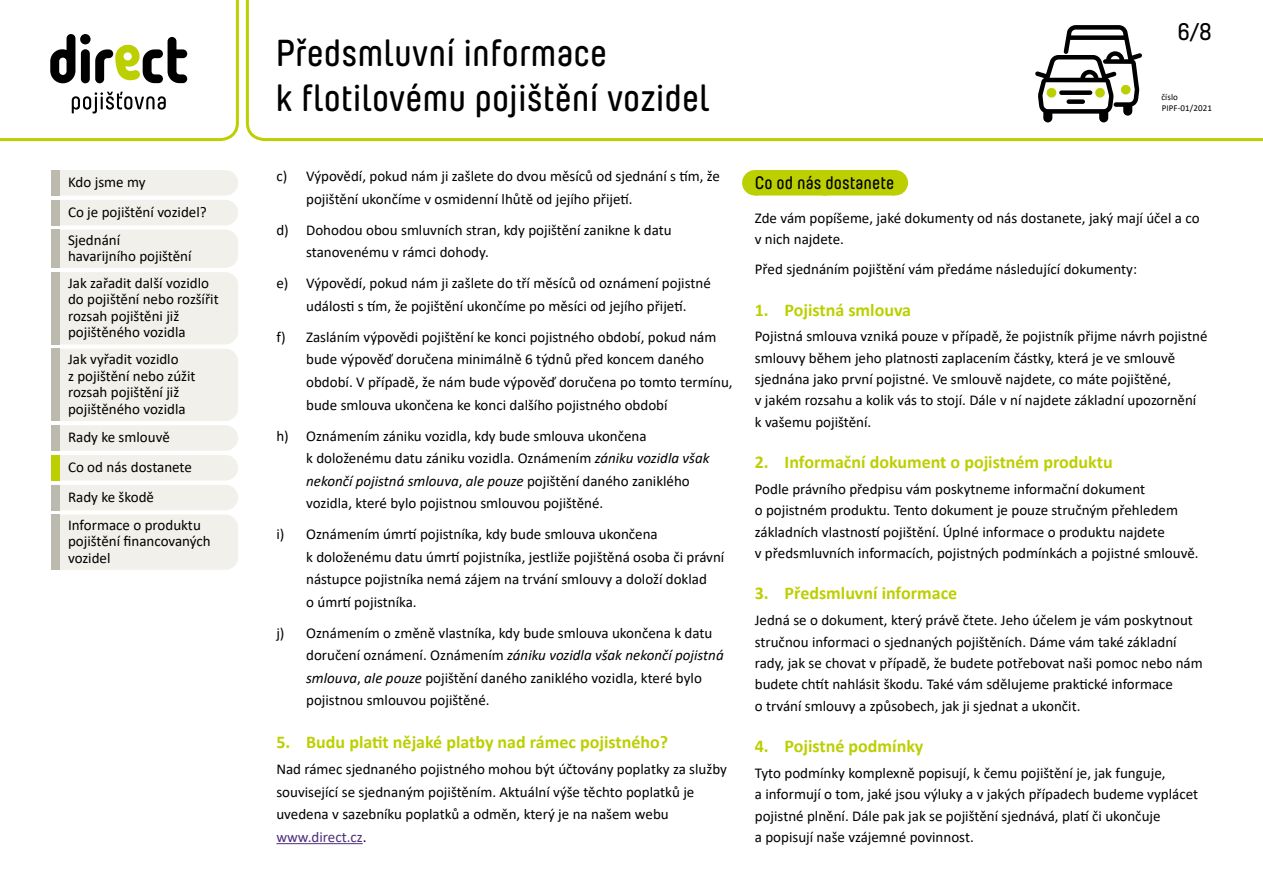
<style>
.page{position:relative;width:1263px;height:893px;background:#fff}
.page>*{position:absolute;margin:0;border:0;box-sizing:border-box;transform-origin:0 0}
.t1{font:600 37.5px/45px "Direct Yummo";color:#000}
.t2{font:600 24px "Direct Yummo";color:#000}
.t3{font:700 18px "Calibri";color:#bccf00}
.t4{font:600 18px "Direct Yummo";color:#000}
.t5{font:15px/22.5px "Calibri";color:#000}
.t6{font:9px/10.8px "Calibri";letter-spacing:.01em;color:#000}
.s1{font-style:italic}
.s2{color:#4f2e7e}
</style>
<div class="page">
<svg style="left:245px;top:0;width:1018px;height:142px"></svg>
<svg style="left:0;top:0;width:239px;height:142px"></svg>
<svg style="left:1035px;top:25px;width:107px;height:97px"></svg>
<svg style="left:51px;top:170px;width:187px;height:400px;background:#f2f1eb"></svg>
<div style="left:51px;top:170px;width:9px;height:26px;background:#bcbaae"></div>
<div style="left:51px;top:200px;width:9px;height:25px;background:#bcbaae"></div>
<div style="left:51px;top:230px;width:9px;height:38px;background:#bcbaae"></div>
<div style="left:51px;top:514px;width:9px;height:56px;background:#bcbaae"></div>
<div style="left:51px;top:272px;width:9px;height:72px;background:#bcbaae"></div>
<div style="left:51px;top:349px;width:9px;height:72px;background:#bcbaae"></div>
<div style="left:51px;top:425px;width:9px;height:26px;background:#bcbaae"></div>
<div style="left:51px;top:455px;width:9px;height:25px;background:#bccf00"></div>
<div style="left:51px;top:485px;width:9px;height:25px;background:#bcbaae"></div>
<hr style="left:276px;top:843px;width:87px;height:1px;background:#4f2e7e">
<div style="left:755px;top:170px;width:139px;height:26px;background:#bccf00"></div>
<svg style="left:824px;top:195px;width:35px;height:1px"></svg>
<svg style="left:894px;top:170px;width:1px;height:26px"></svg>
<p class="t5" style="left:68px;top:167px;width:140px;line-height:29.7px">Kdo jsme my<br>Co je pojištění vozidel?</p>
<p class="t5" style="left:68px;top:231px;width:125px;line-height:16.5px">Sjednání havarijního pojištění</p>
<p class="t5" style="left:68px;top:274px;width:152px;line-height:16.5px">Jak zařadit další vozidlo do pojištění nebo rozšířit rozsah pojištěni již pojištěného vozidla</p>
<p class="t5" style="left:68px;top:351px;width:129px;line-height:16.5px">Jak vyřadit vozidlo<br>z pojištění nebo zúžit rozsah pojištění již pojištěného vozidla</p>
<p class="t5" style="left:68px;top:422px;width:125px;line-height:29.7px">Rady ke smlouvě<br>Co od nás dostanete<br>Rady ke škodě</p>
<p class="t5" style="left:68px;top:516px;width:144px;line-height:16.5px">Informace o produktu pojištění financovaných vozidel</p>
<h1 class="t1" style="left:276px;top:31px;width:435px">Předsmluvní informace<br>k flotilovému pojištění vozidel</h1>
<p class="t5" style="left:306px;top:165px;width:415px;text-indent:-30px">c) Výpovědí, pokud nám ji zašlete do dvou měsíců od sjednání s tím, že pojištění ukončíme v osmidenní lhůtě od jejího přijetí.</p>
<p class="t5" style="left:306px;top:218px;width:367px;text-indent:-30px">d) Dohodou obou smluvních stran, kdy pojištění zanikne k datu stanovenému v rámci dohody.</p>
<p class="t5" style="left:276px;top:272px;width:436px;text-align:center">e) Výpovědí, pokud nám ji zašlete do tří měsíců od oznámení pojistné události s tím, že pojištění ukončíme po měsíci od jejího přijetí.</p>
<p class="t5" style="left:306px;top:325px;width:428px;text-indent:-30px">f) Zasláním výpovědi pojištění ke konci pojistného období, pokud nám bude výpověď doručena minimálně 6 týdnů před koncem daného období. V případě, že nám bude výpověď doručena po tomto termínu, bude smlouva ukončena ke konci dalšího pojistného období</p>
<p class="t5" style="left:306px;top:424px;width:405px;text-indent:-30px">h) Oznámením zániku vozidla, kdy bude smlouva ukončena<br>k doloženému datu zániku vozidla. Oznámením <span class="s1">zániku vozidla však nekončí pojistná smlouva</span>, <span class="s1">ale pouze</span> pojištění daného zaniklého vozidla, které bylo pojistnou smlouvou pojištěné.</p>
<p class="t5" style="left:306px;top:522px;width:420px;text-indent:-30px">i) Oznámením úmrtí pojistníka, kdy bude smlouva ukončena<br>k doloženému datu úmrtí pojistníka, jestliže pojištěná osoba či právní nástupce pojistníka nemá zájem na trvání smlouvy a doloží doklad<br>o úmrtí pojistníka.</p>
<p class="t5" style="left:306px;top:621px;width:419px;text-indent:-30px">j) Oznámením o změně vlastníka, kdy bude smlouva ukončena k datu doručení oznámení. Oznámením <span class="s1">zániku vozidla však nekončí pojistná smlouva</span>, <span class="s1">ale pouze</span> pojištění daného zaniklého vozidla, které bylo pojistnou smlouvou pojištěné.</p>
<p class="t3" style="left:276px;top:729px;width:393px">5. Budu platit nějaké platby nad rámec pojistného?</p>
<p class="t5" style="left:276px;top:758px;width:452px">Nad rámec sjednaného pojistného mohou být účtovány poplatky za služby související se sjednaným pojištěním. Aktuální výše těchto poplatků je uvedena v sazebníku poplatků a odměn, který je na našem webu <span class="s2">www.direct.cz</span>.</p>
<h2 class="t2" style="left:1177px;top:18px;width:36px">6/8</h2>
<p class="t6" style="left:1161px;top:91px;width:52px">číslo<br>PIPF-01/2021</p>
<p class="t4" style="left:755px;top:172px;width:141px">Co od nás dostanete</p>
<p class="t5" style="left:755px;top:207px;width:446px;line-height:21.5px">Zde vám popíšeme, jaké dokumenty od nás dostanete, jaký mají účel a co v nich najdete.</p>
<p class="t5" style="left:755px;top:258px;width:384px">Před sjednáním pojištění vám předáme následující dokumenty:</p>
<p class="t3" style="left:755px;top:297px;width:158px">1. Pojistná smlouva</p>
<p class="t5" style="left:755px;top:325px;width:454px;line-height:21.5px">Pojistná smlouva vzniká pouze v případě, že pojistník přijme návrh pojistné smlouvy během jeho platnosti zaplacením částky, která je ve smlouvě sjednána jako první pojistné. Ve smlouvě najdete, co máte pojištěné,<br>v jakém rozsahu a kolik vás to stojí. Dále v ní najdete základní upozornění<br>k vašemu pojištění.</p>
<p class="t3" style="left:755px;top:450px;width:359px">2. Informační dokument o pojistném produktu</p>
<p class="t5" style="left:755px;top:478px;width:445px;line-height:21.5px">Podle právního předpisu vám poskytneme informační dokument<br>o pojistném produktu. Tento dokument je pouze stručným přehledem základních vlastností pojištění. Úplné informace o produktu najdete<br>v předsmluvních informacích, pojistných podmínkách a pojistné smlouvě.</p>
<p class="t3" style="left:755px;top:581px;width:204px">3. Předsmluvní informace</p>
<p class="t5" style="left:755px;top:609px;width:449px;line-height:21.5px">Jedná se o dokument, který právě čtete. Jeho účelem je vám poskytnout stručnou informaci o sjednaných pojištěních. Dáme vám také základní rady, jak se chovat v případě, že budete potřebovat naši pomoc nebo nám budete chtít nahlásit škodu. Také vám sdělujeme praktické informace<br>o trvání smlouvy a způsobech, jak ji sjednat a ukončit.</p>
<p class="t3" style="left:755px;top:733px;width:170px">4. Pojistné podmínky</p>
<p class="t5" style="left:755px;top:762px;width:445px;line-height:21.5px">Tyto podmínky komplexně popisují, k čemu pojištění je, jak funguje,<br>a informují o tom, jaké jsou výluky a v jakých případech budeme vyplácet pojistné plnění. Dále pak jak se pojištění sjednává, platí či ukončuje<br>a popisují naše vzájemné povinnost.</p>
</div>
